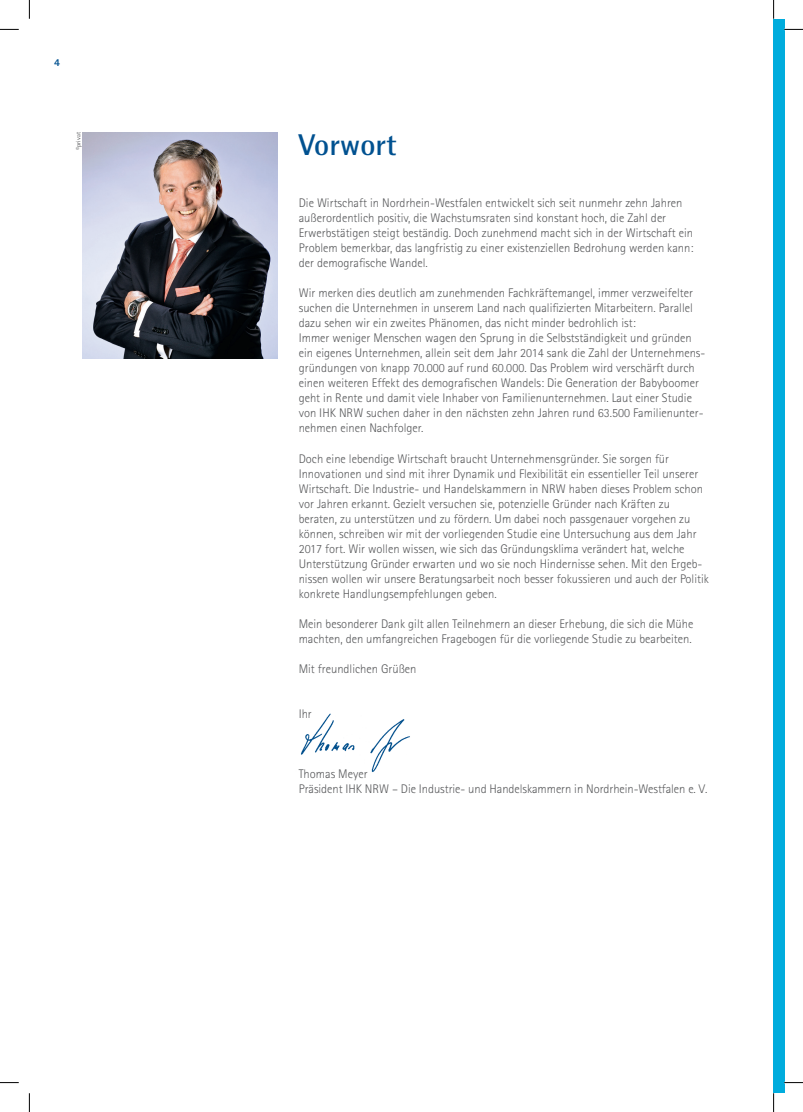
<style>
.page{position:relative;width:803px;height:1112px;background:#fff}
.page>*{position:absolute;margin:0;border:0;box-sizing:border-box;transform-origin:0 0}
.t1{font:700 30px "Rotis Semi Sans";color:#005190}
.t2{font:300 12.5px/15px "AT Rotis Sans Serif";color:#57585a}
.t3{font:800 10.62px "AT Rotis Sans Serif";color:#005190}
.t4{font:6.25px "Rotis Semi Sans";color:#57585a}
</style>
<div class="page">
<div style="left:773px;top:19px;width:11px;height:1073px;background:#00acdd"></div>
<img style="left:301px;top:713px;width:109px;height:59px">
<img style="left:83px;top:132px;width:194px;height:227px">
<svg style="left:0;top:29px;width:19px;height:1px"></svg>
<svg style="left:784px;top:29px;width:19px;height:1px"></svg>
<svg style="left:0;top:1082px;width:19px;height:1px"></svg>
<svg style="left:784px;top:1081px;width:19px;height:2px"></svg>
<svg style="left:29px;top:0;width:1px;height:19px"></svg>
<svg style="left:29px;top:1093px;width:1px;height:18px"></svg>
<svg style="left:773px;top:0;width:1px;height:19px"></svg>
<svg style="left:773px;top:1092px;width:1px;height:19px"></svg>
<p class="t3" style="left:54px;top:56px;width:7px">4</p>
<p class="t4" style="left:75px;top:150px;width:19px;rotate:-90deg">©privat</p>
<h1 class="t1" style="left:299px;top:126px;width:99px">Vorwort</h1>
<p class="t2" style="left:299px;top:195px;width:396px">Die Wirtschaft in Nordrhein-Westfalen entwickelt sich seit nunmehr zehn Jahren außerordentlich positiv, die Wachstumsraten sind konstant hoch, die Zahl der Erwerbstätigen steigt beständig. Doch zunehmend macht sich in der Wirtschaft ein Problem bemerkbar, das langfristig zu einer existenziellen Bedrohung werden kann: der demografische Wandel.</p>
<p class="t2" style="left:299px;top:285px;width:408px">Wir merken dies deutlich am zunehmenden Fachkräftemangel, immer verzweifelter suchen die Unternehmen in unserem Land nach qualifizierten Mitarbeitern. Parallel dazu sehen wir ein zweites Phänomen, das nicht minder bedrohlich ist:<br>Immer weniger Menschen wagen den Sprung in die Selbstständigkeit und gründen ein eigenes Unternehmen, allein seit dem Jahr 2014 sank die Zahl der Unternehmens&shy;gründungen von knapp 70.000 auf rund 60.000. Das Problem wird verschärft durch einen weiteren Effekt des demografischen Wandels: Die Generation der Babyboomer geht in Rente und damit viele Inhaber von Familienunternehmen. Laut einer Studie von IHK NRW suchen daher in den nächsten zehn Jahren rund 63.500 Familienunter&shy;nehmen einen Nachfolger.</p>
<p class="t2" style="left:299px;top:450px;width:412px">Doch eine lebendige Wirtschaft braucht Unternehmensgründer. Sie sorgen für Innovationen und sind mit ihrer Dynamik und Flexibilität ein essentieller Teil unserer Wirtschaft. Die Industrie- und Handelskammern in NRW haben dieses Problem schon vor Jahren erkannt. Gezielt versuchen sie, potenzielle Gründer nach Kräften zu beraten, zu unterstützen und zu fördern. Um dabei noch passgenauer vorgehen zu können, schreiben wir mit der vorliegenden Studie eine Untersuchung aus dem Jahr 2017 fort. Wir wollen wissen, wie sich das Gründungsklima verändert hat, welche Unterstützung Gründer erwarten und wo sie noch Hindernisse sehen. Mit den Ergeb&shy;nissen wollen wir unsere Beratungsarbeit noch besser fokussieren und auch der Politik konkrete Handlungsempfehlungen geben.</p>
<p class="t2" style="left:299px;top:615px;width:396px">Mein besonderer Dank gilt allen Teilnehmern an dieser Erhebung, die sich die Mühe machten, den umfangreichen Fragebogen für die vorliegende Studie zu bearbeiten.</p>
<p class="t2" style="left:299px;top:660px;width:119px">Mit freundlichen Grüßen</p>
<p class="t2" style="left:299px;top:705px;width:15px">Ihr</p>
<p class="t2" style="left:299px;top:765px;width:409px">Thomas Meyer<br>Präsident IHK NRW – Die Industrie- und Handelskammern in Nordrhein-Westfalen e. V.</p>
</div>
